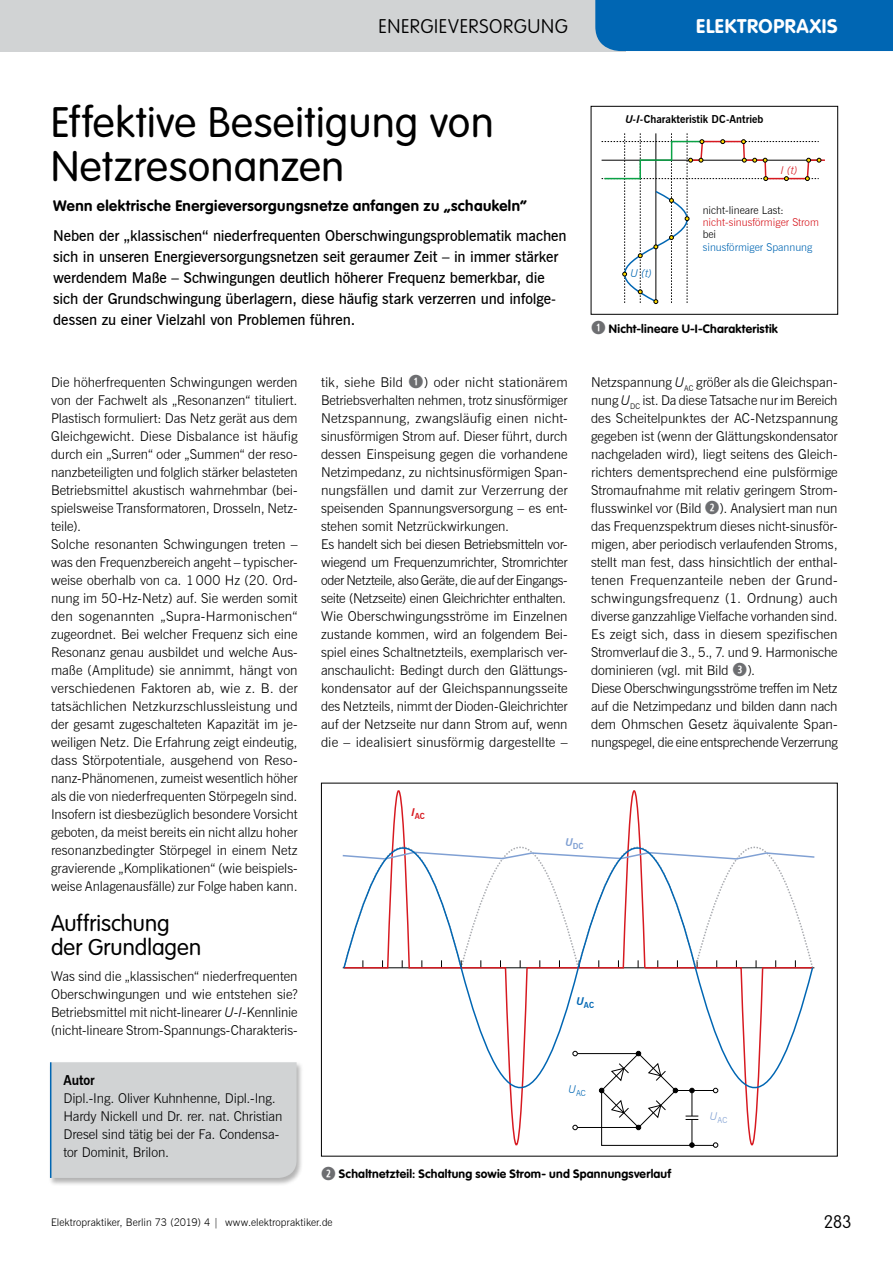
<style>
.page{position:relative;width:893px;height:1263px;background:#fff}
.page>*{position:absolute;margin:0;border:0;box-sizing:border-box;transform-origin:0 0}
.t1{font:300 42px/43.5px "VAG Rounded Std";letter-spacing:.01em;color:#000}
.t2{font:300 22.5px/24px "VAG Rounded Std";letter-spacing:.005em;color:#000}
.t3{font:100 19.5px "VAG Rounded Std";letter-spacing:.035em;color:#000}
.t4{font:700 19.5px "VAG Rounded Std";letter-spacing:.035em;color:#fff}
.t5{font:100 18px "VAG Rounded Std";color:#000}
.t6{font:600 15px/21px "News Gothic BT";letter-spacing:-.005em;color:#000}
.t7{font:700 15px "VAG Rounded Std";letter-spacing:.025em;color:#000}
.t8{font:300 13.5px/18px "News Gothic BT";letter-spacing:-.005em;color:#000}
.t9{font:700 13.5px "News Gothic BT";letter-spacing:-.005em;color:#000}
.t10{font:700 12px "VAG Rounded Std";letter-spacing:.02em;color:#000}
.t11{font:700 10.8px "News Gothic BT";color:#000}
.t12{font:300 10.8px "News Gothic BT";color:#d71920}
.t13{font:300 10.8px "News Gothic BT";color:#000}
.t14{font:300 10.8px "News Gothic BT";color:#0066b3}
.t15{font:italic 300 10.8px "News Gothic BT";color:#d71920}
.t16{font:italic 300 10.8px "News Gothic BT";color:#0066b3}
.t17{font:300 10.5px "News Gothic BT";letter-spacing:.005em;color:#000}
.t18{font:700 8.25px "News Gothic BT";color:#0066b3}
.t19{font:300 8.25px "News Gothic BT";color:#0066b3}
.t20{font:300 8.25px "News Gothic BT";color:#80a0d3}
.t21{font:700 8.25px "News Gothic BT";color:#d71920}
.t22{font:700 8.25px "News Gothic BT";color:#80a0d3}
.s1{font-style:italic}
.s2{font-family:"Combi Numerals Ltd";font-weight:400;font-size:18px;color:#6d6e71}
</style>
<div class="page">
<div style="left:0;top:0;width:626px;height:51px;background:#d1d3d4"></div>
<div style="left:595px;top:0;width:298px;height:51px;background:#0066b3"></div>
<div style="left:48px;top:1061px;width:256px;height:125px;background:#000;opacity:.3"></div>
<div style="left:51px;top:1062px;width:246px;height:116px;background:#d1d3d4"></div>
<hr style="left:50px;top:1062px;width:1px;height:116px;background:#0066b3">
<svg style="left:602px;top:133px;width:223px;height:171px"></svg>
<div style="left:591px;top:106px;width:247px;height:209px;border:1px solid #000"></div>
<svg style="left:342px;top:790px;width:473px;height:358px"></svg>
<hr style="left:678px;top:1090px;width:35px;height:1px;background:#000">
<h3 class="t3" style="left:378px;top:15px;width:191px">ENERGIEVERSORGUNG</h3>
<h3 class="t4" style="left:696px;top:15px;width:143px">Elektropraxis</h3>
<h1 class="t1" style="left:51px;top:102px;width:444px">Effektive Beseitigung von<br>Netzresonanzen</h1>
<p class="t7" style="left:53px;top:197px;width:475px">Wenn elektrische Energieversorgungsnetze anfangen zu „schaukeln“</p>
<p class="t6" style="left:53px;top:225px;width:515px">Neben der „klassischen“ niederfrequenten Oberschwingungsproblematik machen sich in unseren Energieversorgungsnetzen seit geraumer Zeit – in immer stärker werdendem Maße – Schwingungen deutlich höherer Frequenz bemerkbar, die sich der Grundschwingung überlagern, diese häufig stark verzerren und infolge&shy;dessen zu einer Vielzahl von Problemen führen.</p>
<p class="t11" style="left:625px;top:113px;width:140px"><span class="s1">U-I</span>-Charakteristik DC-Antrieb</p>
<p class="t15" style="left:781px;top:163px;width:18px">I (t)</p>
<p class="t16" style="left:630px;top:267px;width:23px">U (t)</p>
<p class="t13" style="left:703px;top:203px;width:82px">nicht-lineare Last:</p>
<p class="t12" style="left:703px;top:216px;width:118px">nicht-sinusförmiger Strom</p>
<p class="t13" style="left:703px;top:228px;width:15px">bei</p>
<p class="t14" style="left:703px;top:240px;width:111px">sinusförmiger Spannung</p>
<p class="t10" style="left:591px;top:321px;width:188px"><span class="s2">1</span> Nicht-lineare U-I-Charakteristik</p>
<p class="t8" style="left:51px;top:373px;width:248px">Die höherfrequenten Schwingungen werden von der Fachwelt als „Resonanzen“ tituliert.<br>Plastisch formuliert: Das Netz gerät aus dem Gleichgewicht. Diese Disbalance ist häufig durch ein „Surren“ oder „Summen“ der reso&shy;nanzbeteiligten und folglich stärker belasteten Betriebsmittel akustisch wahrnehmbar (bei&shy;spielsweise Transformatoren, Drosseln, Netz&shy;teile).<br>Solche resonanten Schwingungen treten – was den Frequenzbereich angeht – typischer&shy;weise oberhalb von ca. 1000 Hz (20. Ord&shy;nung im 50-Hz-Netz) auf. Sie werden somit den sogenannten „Supra-Harmonischen“ zugeordnet. Bei welcher Frequenz sich eine Resonanz genau ausbildet und welche Aus&shy;maße (Amplitude) sie annimmt, hängt von verschiedenen Faktoren ab, wie z. B. der tatsächlichen Netzkurzschlussleistung und der gesamt zugeschalteten Kapazität im je&shy;weiligen Netz. Die Erfahrung zeigt eindeutig, dass Störpotentiale, ausgehend von Reso&shy;nanz-Phänomenen, zumeist wesentlich höher als die von niederfrequenten Störpegeln sind.<br>Insofern ist diesbezüglich besondere Vorsicht geboten, da meist bereits ein nicht allzu hoher resonanzbedingter Störpegel in einem Netz gravierende „Komplikationen“ (wie beispiels&shy;weise Anlagenausfälle) zur Folge haben kann.</p>
<h2 class="t2" style="left:51px;top:912px;width:152px">Auffrischung der Grundlagen</h2>
<p class="t8" style="left:51px;top:967px;width:248px;text-align:justify">Was sind die „klassischen“ niederfrequenten Oberschwingungen und wie entstehen sie?<br>Betriebsmittel mit nicht-linearer <span class="s1">U</span>-<span class="s1">I</span>-Kennlinie (nicht-lineare Strom-Spannungs-Charakteris-</p>
<p class="t9" style="left:63px;top:1072px;width:33px">Autor</p>
<p class="t8" style="left:63px;top:1089px;width:220px">Dipl.-Ing. Oliver Kuhnhenne, Dipl.-Ing.<br>Hardy Nickell und Dr. rer. nat. Christian Dresel sind tätig bei der Fa. Condensa&shy;tor Dominit, Brilon.</p>
<p class="t8" style="left:321px;top:373px;width:248px">tik, siehe Bild <span class="s2">1</span>) oder nicht stationärem Betriebsverhalten nehmen, trotz sinusförmiger Netzspannung, zwangsläufig einen nicht&shy;sinusförmigen Strom auf. Dieser führt, durch dessen Einspeisung gegen die vorhandene Netzimpedanz, zu nichtsinusförmigen Span&shy;nungsfällen und damit zur Verzerrung der speisenden Spannungsversorgung – es ent&shy;stehen somit Netzrückwirkungen.<br>Es handelt sich bei diesen Betriebsmitteln vor&shy;wiegend um Frequenzumrichter, Stromrichter oder Netzteile, also Geräte, die auf der Eingangs&shy;seite (Netzseite) einen Gleichrichter enthalten.<br>Wie Oberschwingungsströme im Einzelnen zustande kommen, wird an folgendem Bei&shy;spiel eines Schaltnetzteils, exemplarisch ver&shy;anschaulicht: Bedingt durch den Glättungs&shy;kondensator auf der Gleichspannungsseite des Netzteils, nimmt der Dioden-Gleichrichter auf der Netzseite nur dann Strom auf, wenn die – idealisiert sinusförmig dargestellte –</p>
<p class="t8" style="left:591px;top:373px;width:248px">Netzspannung <span class="s1">U</span><sub>AC</sub> größer als die Gleichspan&shy;nung <span class="s1">U</span><sub>DC</sub> ist. Da diese Tatsache nur im Bereich des Scheitelpunktes der AC-Netzspannung gegeben ist (wenn der Glättungskondensator nachgeladen wird), liegt seitens des Gleich&shy;richters dementsprechend eine pulsförmige Stromaufnahme mit relativ geringem Strom&shy;flusswinkel vor (Bild <span class="s2">2</span>). Analysiert man nun das Frequenzspektrum dieses nicht-sinusför&shy;migen, aber periodisch verlaufenden Stroms, stellt man fest, dass hinsichtlich der enthal&shy;tenen Frequenzanteile neben der Grund&shy;schwingungsfrequenz (1. Ordnung) auch diverse ganzzahlige Vielfache vorhanden sind.<br>Es zeigt sich, dass in diesem spezifischen Stromverlauf die 3., 5., 7. und 9. Harmonische dominieren (vgl. mit Bild <span class="s2">3</span>).<br>Diese Oberschwingungsströme treffen im Netz auf die Netzimpedanz und bilden dann nach dem Ohmschen Gesetz äquivalente Span&shy;nungspegel, die eine entsprechende Verzerrung</p>
<p class="t21" style="left:411px;top:811px;width:15px"><sup>I</sup>AC</p>
<p class="t22" style="left:565px;top:841px;width:20px"><sup>U</sup>DC</p>
<p class="t18" style="left:576px;top:1000px;width:19px"><sup>U</sup>AC</p>
<p class="t19" style="left:568px;top:1088px;width:19px"><sup>U</sup>AC</p>
<p class="t10" style="left:321px;top:1167px;width:352px"><span class="s2">2</span> Schaltnetzteil: Schaltung sowie Strom- und Spannungsverlauf</p>
<p class="t20" style="left:710px;top:1115px;width:19px"><sup>U</sup>AC</p>
<p class="t17" style="left:51px;top:1216px;width:283px">Elektropraktiker, Berlin 73 (2019) 4 | www.elektropraktiker.de</p>
<h3 class="t5" style="left:824px;top:1211px;width:29px">283</h3>
</div>
